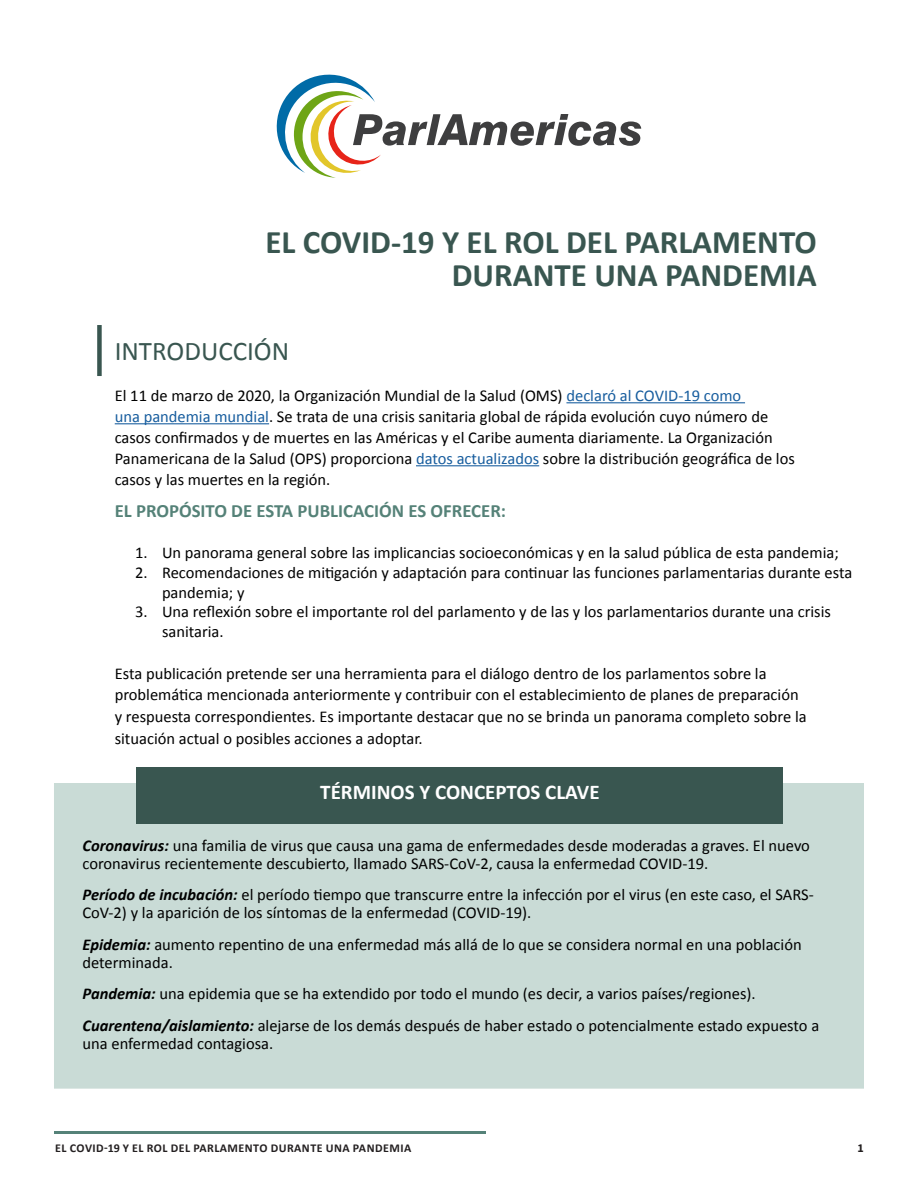
<style>
.page{position:relative;width:918px;height:1188px;background:#fff}
.page>*{position:absolute;margin:0;border:0;box-sizing:border-box;transform-origin:0 0}
.Title_publication{font:700 33px/33px "Calibri";color:#395650;text-align:right}
.Title_section{font:27px "Calibri";color:#395650}
.Title_box{font:700 21px "Calibri";color:#fff}
.Subtitle_section{font:700 18.75px "Calibri";color:#558278}
.Paragraph{font:16.5px/21px "Calibri";color:#000}
.t1{font:700 12px "Calibri";letter-spacing:.04em;color:#231f20}
.t2{font:700 12px "Source Sans Pro";color:#231f20}
.s1{color:#175d9e}
.s2{font-weight:700;font-style:italic}
</style>
<div class="page">
<hr style="left:54px;top:1131px;width:432px;height:3px;background:#558278">
<svg style="left:277px;top:75px;width:364px;height:103px"></svg>
<hr style="left:566px;top:402px;width:179px;height:1px;background:#175d9e">
<hr style="left:115px;top:423px;width:154px;height:1px;background:#175d9e">
<hr style="left:416px;top:465px;width:123px;height:1px;background:#175d9e">
<div style="left:97px;top:325px;width:5px;height:51px;background:#395650"></div>
<div style="left:55px;top:784px;width:808px;height:304px;background:#c9dbd6"></div>
<div style="left:137px;top:767px;width:646px;height:57px;background:#395650"></div>
<p class="Title_publication" style="left:265px;top:226px;width:553px">EL COVID-19 Y EL ROL DEL PARLAMENTO<br>DURANTE UNA PANDEMIA</p>
<p class="Title_section" style="left:115px;top:334px;width:176px">INTRODUCCIÓN</p>
<p class="Paragraph" style="left:115px;top:385px;width:682px">El 11 de marzo de 2020, la Organización Mundial de la Salud (OMS) <span class="s1">declaró al COVID-19 como<br>una pandemia mundial</span>. Se trata de una crisis sanitaria global de rápida evolución cuyo número de casos confirmados y de muertes en las Américas y el Caribe aumenta diariamente. La Organización Panamericana de la Salud (OPS) proporciona <span class="s1">datos actualizados</span> sobre la distribución geográfica de los casos y las muertes en la región.</p>
<p class="Subtitle_section" style="left:115px;top:499px;width:393px">EL PROPÓSITO DE ESTA PUBLICACIÓN ES OFRECER:</p>
<p class="Paragraph" style="left:135px;top:542px;width:705px">1. Un panorama general sobre las implicancias socioeconómicas y en la salud pública de esta pandemia;</p>
<p class="Paragraph" style="left:162px;top:562px;width:692px;line-height:19.8px;text-indent:-27px">2. Recomendaciones de mitigación y adaptación para continuar las funciones parlamentarias durante esta pandemia; y</p>
<p class="Paragraph" style="left:162px;top:602px;width:670px;line-height:19.8px;text-indent:-27px">3. Una reflexión sobre el importante rol del parlamento y de las y los parlamentarios durante una crisis sanitaria.</p>
<p class="Paragraph" style="left:115px;top:662px;width:693px;line-height:21.8px">Esta publicación pretende ser una herramienta para el diálogo dentro de los parlamentos sobre la problemática mencionada anteriormente y contribuir con el establecimiento de planes de preparación y respuesta correspondientes. Es importante destacar que no se brinda un panorama completo sobre la situación actual o posibles acciones a adoptar.</p>
<p class="Title_box" style="left:320px;top:778px;width:281px">TÉRMINOS Y CONCEPTOS CLAVE</p>
<p class="Paragraph" style="left:82px;top:836px;width:729px;line-height:18px"><span class="s2">Coronavirus:</span> una familia de virus que causa una gama de enfermedades desde moderadas a graves. El nuevo coronavirus recientemente descubierto, llamado SARS-CoV-2, causa la enfermedad COVID-19.</p>
<p class="Paragraph" style="left:82px;top:886px;width:733px;line-height:18px"><span class="s2">Período de incubación:</span> el período tiempo que transcurre entre la infección por el virus (en este caso, el SARS-<br>CoV-2) y la aparición de los síntomas de la enfermedad (COVID-19).</p>
<p class="Paragraph" style="left:82px;top:935px;width:721px;line-height:18px"><span class="s2">Epidemia:</span> aumento repentino de una enfermedad más allá de lo que se considera normal en una población determinada.</p>
<p class="Paragraph" style="left:82px;top:983px;width:675px"><span class="s2">Pandemia:</span> una epidemia que se ha extendido por todo el mundo (es decir, a varios países/regiones).</p>
<p class="Paragraph" style="left:82px;top:1016px;width:738px;line-height:18px"><span class="s2">Cuarentena/aislamiento:</span> alejarse de los demás después de haber estado o potencialmente estado expuesto a una enfermedad contagiosa.</p>
<p class="t1" style="left:55px;top:1140px;width:358px">EL COVID-19 Y EL ROL DEL PARLAMENTO DURANTE UNA PANDEMIA</p>
<p class="t2" style="left:858px;top:1140px;width:8px">1</p>
</div>
